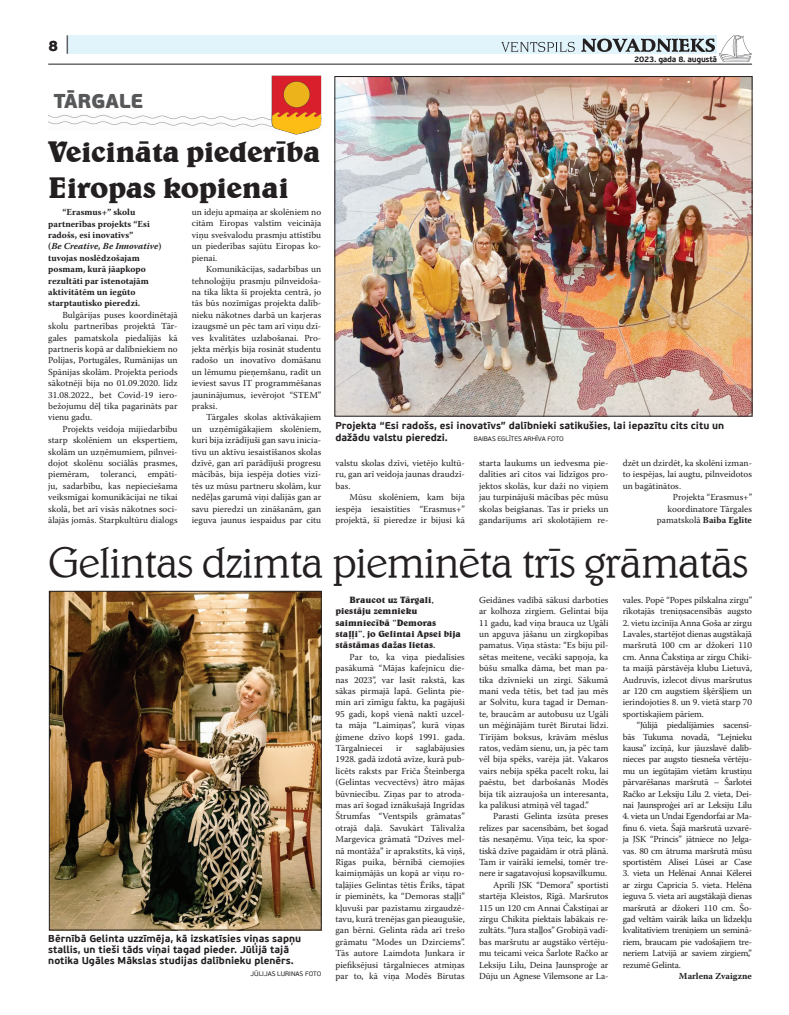
<style>
.page{position:relative;width:789px;height:1015px;background:#fff}
.page>*{position:absolute;margin:0;border:0;box-sizing:border-box;transform-origin:0 0}
.t1{font:300 44px "Belwe TL";letter-spacing:-.03em;color:#231f20}
.t2{font:700 30px/36px "Belwe TL";letter-spacing:-.02em;color:#231f20}
.t3{font:900 20px "PF Beau Sans Pro";letter-spacing:-.01em;color:#57585a}
.t4{font:900 15px "PF Beau Sans Pro";color:#231f20}
.t5{font:700 10px/11.4px "PF Beau Sans Pro";color:#231f20}
.t6{font:9.2px/11.4px "Warnock Pro";letter-spacing:-.005em;color:#231f20;text-align:justify}
.t7{font:700 9.2px/11.4px "Warnock Pro";color:#231f20}
.t8{font:700 9.2px/11.4px "Belwe TL";color:#231f20}
.t9{font:700 8px "PF Beau Sans Pro";letter-spacing:-.03em;color:#231f20}
.t10{font:6.5px "PF Beau Sans Pro";color:#231f20}
.s1{font-weight:100;font-size:20px}
.s2{font-style:italic}
.s3{font-weight:400}
</style>
<div class="page">
<div style="left:67px;top:35px;width:649px;height:19px;background:#e1f4fc"></div>
<hr style="left:48px;top:64px;width:703px;height:1px;background:#231f20">
<img style="left:719px;top:35px;width:32px;height:27px">
<svg style="left:581px;top:39px;width:133px;height:13px"></svg>
<svg style="left:501px;top:42px;width:73px;height:10px"></svg>
<img style="left:51px;top:593px;width:268px;height:335px">
<div style="left:49px;top:591px;width:272px;height:339px;border:1px solid #231f20"></div>
<img style="left:48px;top:115px;width:223px;height:12px">
<img style="left:336px;top:78px;width:413px;height:336px">
<img style="left:271px;top:76px;width:50px;height:59px">
<h3 class="t4" style="left:48px;top:36px;width:23px">8 <span class="s1">|</span></h3>
<h3 class="t3" style="left:54px;top:88px;width:91px">TĀRGALE</h3>
<h2 class="t2" style="left:48px;top:133px;width:274px">Veicināta piederība<br>Eiropas kopienai</h2>
<p class="t7" style="left:48px;top:206px;width:115px;text-indent:14px">“Erasmus+” skolu partnerības projekts “Esi radošs, esi inovatīvs”<br>(<span class="s2">Be Creative, Be Innovative</span>) tuvojas noslēdzošajam posmam, kurā jāapkopo rezultāti par īstenotajām aktivitātēm un iegūto starptautisko pieredzi.</p>
<p class="t6" style="left:48px;top:309px;width:131px;text-indent:14px">Bulgārijas puses koordinētajā skolu partnerības projektā Tār&shy;gales pamatskola piedalījās kā partneris kopā ar dalībniekiem no Polijas, Portugāles, Rumānijas un Spānijas skolām. Projekta periods sākotnēji bija no 01.09.2020. līdz 31.08.2022., bet Covid-19 iero&shy;bežojumu dēļ tika pagarināts par vienu gadu.</p>
<p class="t6" style="left:48px;top:423px;width:131px;text-indent:14px">Projekts veidoja mijiedarbību starp skolēniem un ekspertiem, skolām un uzņēmumiem, pilnvei&shy;dojot skolēnu sociālās prasmes, piemēram, toleranci, empāti&shy;ju, sadarbību, kas nepieciešama veiksmīgai komunikācijai ne tikai skolā, bet arī visās nākotnes soci&shy;ālajās jomās. Starpkultūru dialogs</p>
<p class="t6" style="left:192px;top:206px;width:131px">un ideju apmaiņa ar skolēniem no citām Eiropas valstīm veicināja viņu svešvalodu prasmju attīstību un piederības sajūtu Eiropas ko&shy;pienai.</p>
<p class="t6" style="left:192px;top:263px;width:131px;text-indent:14px">Komunikācijas, sadarbības un tehnoloģiju prasmju pilnveidoša&shy;na tika likta šī projekta centrā, jo tās būs nozīmīgas projekta dalīb&shy;nieku nākotnes darbā un karjeras izaugsmē un pēc tam arī viņu dzī&shy;ves kvalitātes uzlabošanai. Pro&shy;jekta mērķis bija rosināt studentu radošo un inovatīvo domāšanu un lēmumu pieņemšanu, radīt un ieviest savus IT programmēšanas jauninājumus, ievērojot “STEM” praksi.</p>
<p class="t6" style="left:192px;top:411px;width:131px;text-indent:14px">Tārgales skolas aktīvākajiem un uzņēmīgākajiem skolēniem, kuri bija izrādījuši gan savu inicia&shy;tīvu un aktīvu iesaistīšanos skolas dzīvē, gan arī parādījuši progresu mācībās, bija iespēja doties vizī&shy;tēs uz mūsu partneru skolām, kur nedēļas garumā viņi dalījās gan ar savu pieredzi un zināšanām, gan ieguva jaunus iespaidus par citu</p>
<p class="t9" style="left:633px;top:54px;width:84px">2023. gada 8. augustā</p>
<p class="t5" style="left:335px;top:420px;width:390px">Projekta “Esi radošs, esi inovatīvs” dalībnieki satikušies, lai iepazītu cits citu un dažādu valstu pieredzi.</p>
<p class="t10" style="left:473px;top:435px;width:91px">BAIBAS EGLĪTES ARHĪVA FOTO</p>
<p class="t6" style="left:335px;top:457px;width:131px">valstu skolas dzīvi, vietējo kultū&shy;ru, gan arī veidoja jaunas draudzī&shy;bas.</p>
<p class="t6" style="left:335px;top:491px;width:131px;text-indent:14px">Mūsu skolēniem, kam bija iespēja iesaistīties “Erasmus+” projektā, šī pieredze ir bijusi kā</p>
<p class="t6" style="left:478px;top:457px;width:131px">starta laukums un iedvesma pie&shy;dalīties arī citos vai līdzīgos pro&shy;jektos skolās, kur daži no viņiem jau turpinājuši mācības pēc mūsu skolas beigšanas. Tas ir prieks un gandarījums arī skolotājiem re-</p>
<p class="t6" style="left:622px;top:457px;width:131px">dzēt un dzirdēt, ka skolēni izman-</p>
<p class="t6" style="left:622px;top:468px;width:131px">to iespējas, lai augtu, pilnveidotos</p>
<p class="t6" style="left:622px;top:480px;width:60px">un bagātinātos.</p>
<p class="t6" style="left:672px;top:491px;width:81px">Projekta “Erasmus+”</p>
<p class="t6" style="left:667px;top:503px;width:86px">koordinatore Tārgales</p>
<p class="t7" style="left:656px;top:514px;width:97px"><span class="s3">pamatskolā</span> Baiba Eglīte</p>
<h1 class="t1" style="left:48px;top:535px;width:701px">Gelintas dzimta pieminēta trīs grāmatās</h1>
<p class="t5" style="left:48px;top:932px;width:254px">Bērnībā Gelinta uzzīmēja, kā izskatīsies viņas sapņu stallis, un tieši tāds viņai tagad pieder. Jūlijā tajā notika Ugāles Mākslas studijas dalībnieku plenērs.</p>
<p class="t10" style="left:250px;top:970px;width:72px">JŪLIJAS LURINAS FOTO</p>
<p class="t8" style="left:335px;top:594px;width:127px;text-indent:14px">Braucot uz Tārgali, piestāju zemnieku saimniecībā “Demoras staļļi”, jo Gelintai Apsei bija stāstāmas dažas lietas.</p>
<p class="t6" style="left:335px;top:651px;width:131px;text-indent:14px">Par to, ka viņa piedalīsies pasākumā “Mājas kafejnīcu die&shy;nas 2023”, var lasīt rakstā, kas sākas pirmajā lapā. Gelinta pie&shy;min arī zīmīgu faktu, ka pagājuši 95 gadi, kopš vienā naktī uzcel&shy;ta māja “Laimiņas”, kurā viņas ģimene dzīvo kopš 1991. gada.<br>Tārgalniecei</p>
<p class="t6" style="left:335px;top:742px;width:131px;text-indent:80px">saglabājusies 1928. gadā izdotā avīze, kurā pub&shy;licēts raksts par Friča Šteinberga (Gelintas vecvectēvs) ātro mājas būvniecību. Ziņas par to atroda&shy;mas arī šogad iznākušajā Ingrīdas Štrumfas “Ventspils grāmatas” otrajā daļā. Savukārt Tālivalža Margevica grāmatā “Dzīves mel&shy;nā montāža” ir aprakstīts, kā viņš, Rīgas puika, bērnībā ciemojies kaimiņmājās un kopā ar viņu ro&shy;taļājies Gelintas tētis Ēriks, tāpat ir pieminēts, ka “Demoras staļļi” kļuvuši par pazīstamu zirgaudzē&shy;tavu, kurā trenējas gan pieaugušie, gan bērni. Gelinta rāda arī trešo grāmatu “Modes un Dzirciems”.<br>Tās autore Laimdota Junkara ir piefiksējusi tārgalnieces atmiņas par to, kā viņa Modēs Birutas</p>
<p class="t6" style="left:396px;top:742px;width:7px">ir</p>
<p class="t6" style="left:478px;top:594px;width:131px">Geidānes vadībā sākusi darboties ar kolhoza zirgiem. Gelintai bija 11 gadu, kad viņa brauca uz Ugāli un apguva jāšanu un zirgkopības pamatus. Viņa stāsta: “Es biju pil&shy;sētas meitene, vecāki sapņoja, ka būšu smalka dāma, bet man pa&shy;tika dzīvnieki un zirgi. Sākumā mani veda tētis, bet tad jau mēs ar Solvitu, kura tagad ir Deman&shy;te, braucām ar autobusu uz Ugāli un mēģinājām turēt Birutai līdzi.<br>Tīrījām boksus, krāvām mēslus ratos, vedām sienu, un, ja pēc tam vēl bija spēks, varēja jāt. Vakaros vairs nebija spēka pacelt roku, lai paēstu, bet darbošanās Modēs bija tik aizraujoša un interesanta, ka palikusi atmiņā vēl tagad.”</p>
<p class="t6" style="left:478px;top:810px;width:131px;text-align:right">Parasti Gelinta izsūta preses relīzes par sacensībām, bet šogad tās nesaņēmu. Viņa teic, ka spor&shy;tiskā dzīve pagaidām ir otrā plānā.<br>Tam ir vairāki iemelsi, tomēr tre&shy;nere ir sagatavojusi kopsavilkumu.<br>Aprīlī JSK “Demora” sportisti startēja Kleistos, Rīgā. Maršrutos 115 un 120 cm Annai Čakstiņai ar zirgu Chikita piektais labākais re&shy;zultāts. “Jura staļļos” Grobiņā vadī&shy;bas maršrutu ar augstāko vērtēju&shy;mu teicami veica Šarlote Račko ar Leksiju Lilu, Deina Jaunsproģe ar Dūju un Agnese Vilemsone ar La-</p>
<p class="t6" style="left:622px;top:594px;width:131px">vales. Popē “Popes pilskalna zirgu” rīkotajās treniņsacensībās augsto</p>
<p class="t6" style="left:622px;top:617px;width:131px">2. vietu izcīnīja Anna Goša ar zirgu Lavales, startējot dienas augstākajā maršrutā 100 cm ar džokeri 110 cm. Anna Čakstiņa ar zirgu Chiki&shy;ta maijā pārstāvēja klubu Lietuvā, Audruvīs, izlecot divus maršrutus ar 120 cm augstiem šķēršļiem un ierindojoties 8. un 9. vietā starp 70 sportiskajiem pāriem.</p>
<p class="t6" style="left:622px;top:719px;width:131px;text-indent:14px">“Jūlijā piedalījāmies sacensī&shy;bās Tukuma novadā, “Lejnieku kausa” izcīņā, kur jāuzslavē dalīb&shy;nieces par augsto tiesneša vērtēju&shy;mu un iegūtajām vietām krustiņu pārvarēšanas maršrutā – Šarlotei Račko ar Leksiju Lilu 2. vieta, Dei&shy;nai Jaunsproģei arī ar Leksiju Lilu</p>
<p class="t6" style="left:622px;top:810px;width:131px">4. vieta un Undai Egendorfai ar Ma&shy;finu 6. vieta. Šajā maršrutā uzvarē&shy;ja JSK “Princis” jātniece no Jelga&shy;vas. 80 cm ātruma maršrutā mūsu sportistēm Alisei Lūsei ar Case</p>
<p class="t6" style="left:622px;top:867px;width:131px">3. vieta un Helēnai Annai Kēlerei ar zirgu Capricia 5. vieta. Helēna ieguva 5. vieta arī augstākajā dienas maršrutā ar džokeri 110 cm. Šo&shy;gad veltām vairāk laika un līdzekļu kvalitatīviem treniņiem un seminā&shy;riem, braucam pie vadošajiem tre&shy;neriem Latvijā ar saviem zirgiem,” rezumē Gelinta.</p>
<p class="t7" style="left:678px;top:970px;width:75px">Marlena Zvaigzne</p>
</div>
